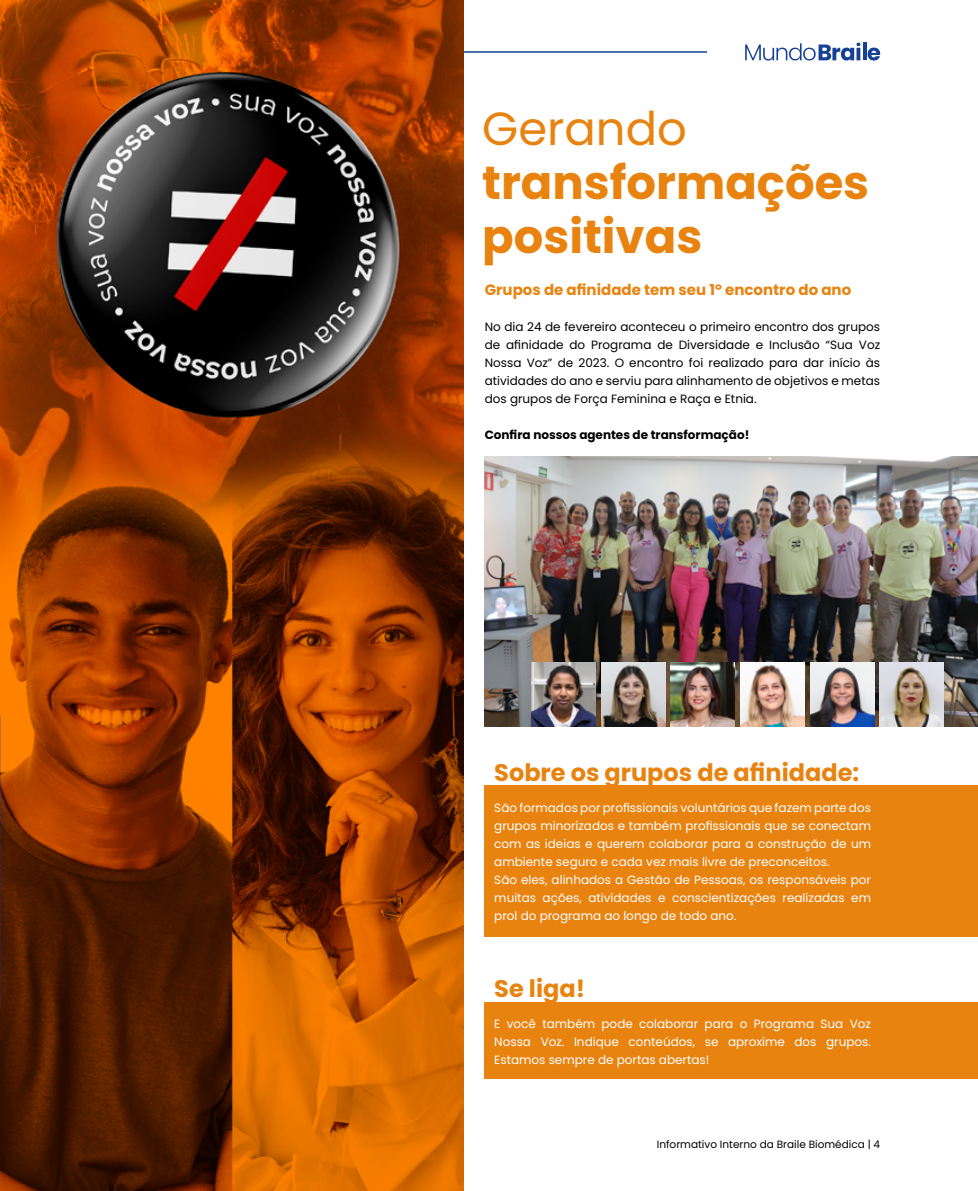
<style>
.page{position:relative;width:978px;height:1191px;background:#fff}
.page>*{position:absolute;margin:0;border:0;box-sizing:border-box;transform-origin:0 0}
.t1{font:700 46.5px/54px "Poppins";color:#e88310}
.t2{font:46.5px "Poppins";color:#e88310}
.t3{font:700 24px "Poppins";color:#e88310}
.t4{font:700 15px "Poppins";color:#e88310}
.t5{font:12px/18px "Poppins";color:#fff}
.t6{font:12px/18px "Poppins";color:#000;text-align:justify}
.t7{font:700 12px "Poppins";color:#000}
.t8{font:10.5px "Poppins";color:#000}
</style>
<div class="page">
<svg style="left:745px;top:43px;width:115px;height:18px"></svg>
<hr style="left:863px;top:43px;width:3px;height:17px;background:#164194">
<svg style="left:868px;top:48px;width:12px;height:13px"></svg>
<hr style="left:0;top:51px;width:707px;height:2px;background:#134392">
<img style="left:0;top:0;width:463px;height:1191px">
<div style="left:485px;top:785px;width:493px;height:151px;background:#e88310"></div>
<img style="left:485px;top:457px;width:493px;height:270px">
<div style="left:485px;top:1001px;width:493px;height:77px;background:#e88310"></div>
<img style="left:532px;top:662px;width:64px;height:65px">
<img style="left:740px;top:662px;width:65px;height:65px">
<img style="left:810px;top:662px;width:64px;height:65px">
<img style="left:880px;top:662px;width:64px;height:65px">
<img style="left:671px;top:662px;width:64px;height:65px">
<img style="left:601px;top:662px;width:64px;height:65px">
<h1 class="t2" style="left:482px;top:102px;width:206px">Gerando</h1>
<h1 class="t1" style="left:482px;top:156px;width:389px">transformações positivas</h1>
<p class="t4" style="left:485px;top:281px;width:368px">Grupos de afinidade tem seu 1º encontro do ano</p>
<p class="t6" style="left:485px;top:317px;width:397px">No dia 24 de fevereiro aconteceu o primeiro encontro dos grupos de afinidade do Programa de Diversidade e Inclusão “Sua Voz Nossa Voz” de 2023. O encontro foi realizado para dar início às atividades do ano e serviu para alinhamento de objetivos e metas dos grupos de Força Feminina e Raça e Etnia.</p>
<p class="t7" style="left:485px;top:427px;width:266px">Confira nossos agentes de transformação!</p>
<h2 class="t3" style="left:494px;top:758px;width:367px">Sobre os grupos de afinidade:</h2>
<p class="t5" style="left:494px;top:798px;width:378px">São formados por profissionais voluntários que fazem parte dos grupos minorizados e também profissionais que se conectam com as ideias e querem colaborar para a construção de um ambiente seguro e cada vez mais livre de preconceitos.<br>São eles, alinhados a Gestão de Pessoas, os responsáveis por muitas ações, atividades e conscientizações realizadas em prol do programa ao longo de todo ano.</p>
<h2 class="t3" style="left:494px;top:974px;width:92px">Se liga!</h2>
<p class="t5" style="left:494px;top:1014px;width:378px;text-align:justify">E você também pode colaborar para o Programa Sua Voz Nossa Voz. Indique conteúdos, se aproxime dos grupos.<br>Estamos sempre de portas abertas!</p>
<p class="t8" style="left:657px;top:1138px;width:225px">Informativo Interno da Braile Biomédica | 4</p>
</div>
